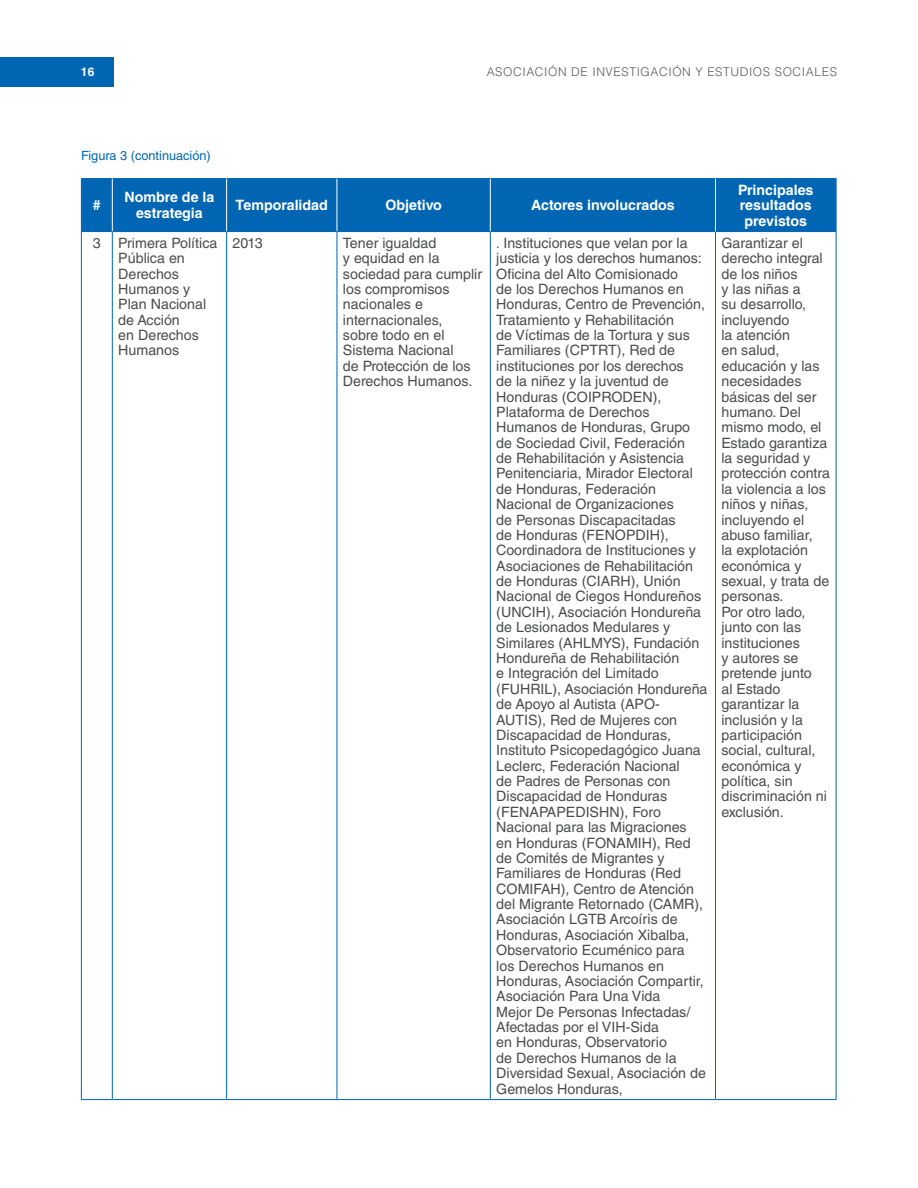
<style>
.page{position:relative;width:918px;height:1188px;background:#fff}
.page>*{position:absolute;margin:0;border:0;box-sizing:border-box;transform-origin:0 0}
.texto{font:14.25px/15.5px "Helvetica LT Std";color:#4b4c4d}
.texto-2{font:700 14.25px/15.5px "Helvetica LT Std";color:#fff;text-align:center}
.pie_de_página{font:12.75px "Helvetica LT Std";color:#0066b3}
.t1{font:300 12px "Helvetica LT Std";letter-spacing:.05em;color:#57585a}
.t2{font:700 12px "Helvetica LT Std";color:#fff}
.s1{font-size:12.75px}
</style>
<div class="page">
<div style="left:0;top:57px;width:113px;height:29px;background:#0066b3"></div>
<div style="left:82px;top:179px;width:754px;height:52px;background:#0066b3"></div>
<hr style="left:81px;top:178px;width:31px;height:1px;background:#0066b3">
<hr style="left:81px;top:179px;width:1px;height:52px;background:#0066b3">
<hr style="left:112px;top:178px;width:115px;height:1px;background:#0066b3">
<hr style="left:227px;top:178px;width:110px;height:1px;background:#0066b3">
<hr style="left:337px;top:178px;width:153px;height:1px;background:#0066b3">
<hr style="left:490px;top:178px;width:226px;height:1px;background:#0066b3">
<hr style="left:716px;top:178px;width:120px;height:1px;background:#0066b3">
<hr style="left:836px;top:179px;width:1px;height:52px;background:#0066b3">
<hr style="left:81px;top:231px;width:31px;height:1px;background:#0066b3">
<hr style="left:112px;top:231px;width:115px;height:1px;background:#0066b3">
<hr style="left:227px;top:231px;width:110px;height:1px;background:#0066b3">
<hr style="left:337px;top:231px;width:153px;height:1px;background:#0066b3">
<hr style="left:490px;top:231px;width:226px;height:1px;background:#0066b3">
<hr style="left:716px;top:231px;width:120px;height:1px;background:#0066b3">
<hr style="left:81px;top:232px;width:1px;height:867px;background:#0066b3">
<hr style="left:112px;top:232px;width:1px;height:867px;background:#0066b3">
<hr style="left:226px;top:232px;width:1px;height:867px;background:#0066b3">
<hr style="left:337px;top:232px;width:1px;height:867px;background:#0066b3">
<hr style="left:490px;top:232px;width:1px;height:867px;background:#0066b3">
<hr style="left:715px;top:232px;width:1px;height:867px;background:#0066b3">
<hr style="left:836px;top:232px;width:1px;height:867px;background:#0066b3">
<hr style="left:81px;top:1099px;width:31px;height:1px;background:#0066b3">
<hr style="left:112px;top:1099px;width:115px;height:1px;background:#0066b3">
<hr style="left:227px;top:1099px;width:110px;height:1px;background:#0066b3">
<hr style="left:337px;top:1099px;width:153px;height:1px;background:#0066b3">
<hr style="left:490px;top:1099px;width:226px;height:1px;background:#0066b3">
<hr style="left:716px;top:1099px;width:120px;height:1px;background:#0066b3">
<hr style="left:112px;top:179px;width:1px;height:52px;background:#fff">
<hr style="left:226px;top:179px;width:1px;height:52px;background:#fff">
<hr style="left:337px;top:179px;width:1px;height:52px;background:#fff">
<hr style="left:490px;top:179px;width:1px;height:52px;background:#fff">
<hr style="left:715px;top:179px;width:1px;height:52px;background:#fff">
<p class="t2" style="left:81px;top:64px;width:15px">16</p>
<p class="t1" style="left:487px;top:64px;width:352px">ASOCIACIÓN DE INVESTIGACIÓN Y ESTUDIOS SOCIALES</p>
<p class="pie_de_página" style="left:81px;top:148px;width:131px">Figura 3 (continuación)</p>
<p class="texto-2" style="left:93px;top:197px;width:9px">#</p>
<p class="texto-2" style="left:124px;top:190px;width:91px">Nombre de la estrategia</p>
<p class="texto-2" style="left:236px;top:197px;width:94px">Temporalidad</p>
<p class="texto-2" style="left:385px;top:197px;width:58px">Objetivo</p>
<p class="texto-2" style="left:531px;top:197px;width:145px">Actores involucrados</p>
<p class="texto-2" style="left:738px;top:182px;width:77px">Principales resultados previstos</p>
<p class="texto" style="left:93px;top:235px;width:9px">3</p>
<p class="texto" style="left:118px;top:235px;width:101px">Primera Política<br>Pública en<br>Derechos<br>Humanos y<br>Plan Nacional de Acción<br>en Derechos<br>Humanos</p>
<p class="texto" style="left:233px;top:235px;width:32px">2013</p>
<p class="texto" style="left:343px;top:235px;width:141px">Tener igualdad<br>y equidad en la sociedad para cumplir los compromisos nacionales e internacionales,<br>sobre todo en el<br>Sistema Nacional<br>de Protección de los<br>Derechos Humanos.</p>
<p class="texto" style="left:496px;top:235px;width:213px"><span class="s1">.</span> Instituciones que velan por la justicia y los derechos humanos:<br>Oficina del Alto Comisionado<br>de los Derechos Humanos en<br>Honduras, Centro de Prevención,<br>Tratamiento y Rehabilitación<br>de Víctimas de la Tortura y sus<br>Familiares (CPTRT), Red de instituciones por los derechos<br>de la niñez y la juventud de<br>Honduras (COIPRODEN),<br>Plataforma de Derechos<br>Humanos de Honduras, Grupo de Sociedad Civil, Federación<br>de Rehabilitación y Asistencia<br>Penitenciaria, Mirador Electoral de Honduras, Federación<br>Nacional de Organizaciones<br>de Personas Discapacitadas<br>de Honduras (FENOPDIH),<br>Coordinadora de Instituciones y<br>Asociaciones de Rehabilitación de Honduras (CIARH), Unión<br>Nacional de Ciegos Hondureños (UNCIH), Asociación Hondureña de Lesionados Medulares y<br>Similares (AHLMYS), Fundación<br>Hondureña de Rehabilitación<br>e Integración del Limitado (FUHRIL), Asociación Hondureña de Apoyo al Autista (APO-<br>AUTIS), Red de Mujeres con<br>Discapacidad de Honduras,<br>Instituto Psicopedagógico Juana<br>Leclerc, Federación Nacional<br>de Padres de Personas con<br>Discapacidad de Honduras (FENAPAPEDISHN), Foro<br>Nacional para las Migraciones<br>en Honduras (FONAMIH), Red de Comités de Migrantes y<br>Familiares de Honduras (Red<br>COMIFAH), Centro de Atención del Migrante Retornado (CAMR),<br>Asociación LGTB Arcoíris de<br>Honduras, Asociación Xibalba,<br>Observatorio Ecuménico para<br>los Derechos Humanos en<br>Honduras, Asociación Compartir,<br>Asociación Para Una Vida<br>Mejor De Personas Infectadas/<br>Afectadas por el VIH-Sida<br>en Honduras, Observatorio<br>de Derechos Humanos de la<br>Diversidad Sexual, Asociación de<br>Gemelos Honduras,</p>
<p class="texto" style="left:722px;top:235px;width:110px">Garantizar el derecho integral de los niños<br>y las niñas a<br>su desarrollo, incluyendo<br>la atención<br>en salud, educación y las necesidades básicas del ser humano. Del mismo modo, el<br>Estado garantiza la seguridad y protección contra la violencia a los niños y niñas, incluyendo el abuso familiar,<br>la explotación económica y sexual, y trata de personas.</p>
<p class="texto" style="left:722px;top:604px;width:107px">Por otro lado, junto con las instituciones<br>y autores se pretende junto<br>al Estado garantizar la inclusión y la participación social, cultural, económica y política, sin discriminación ni exclusión.</p>
</div>
